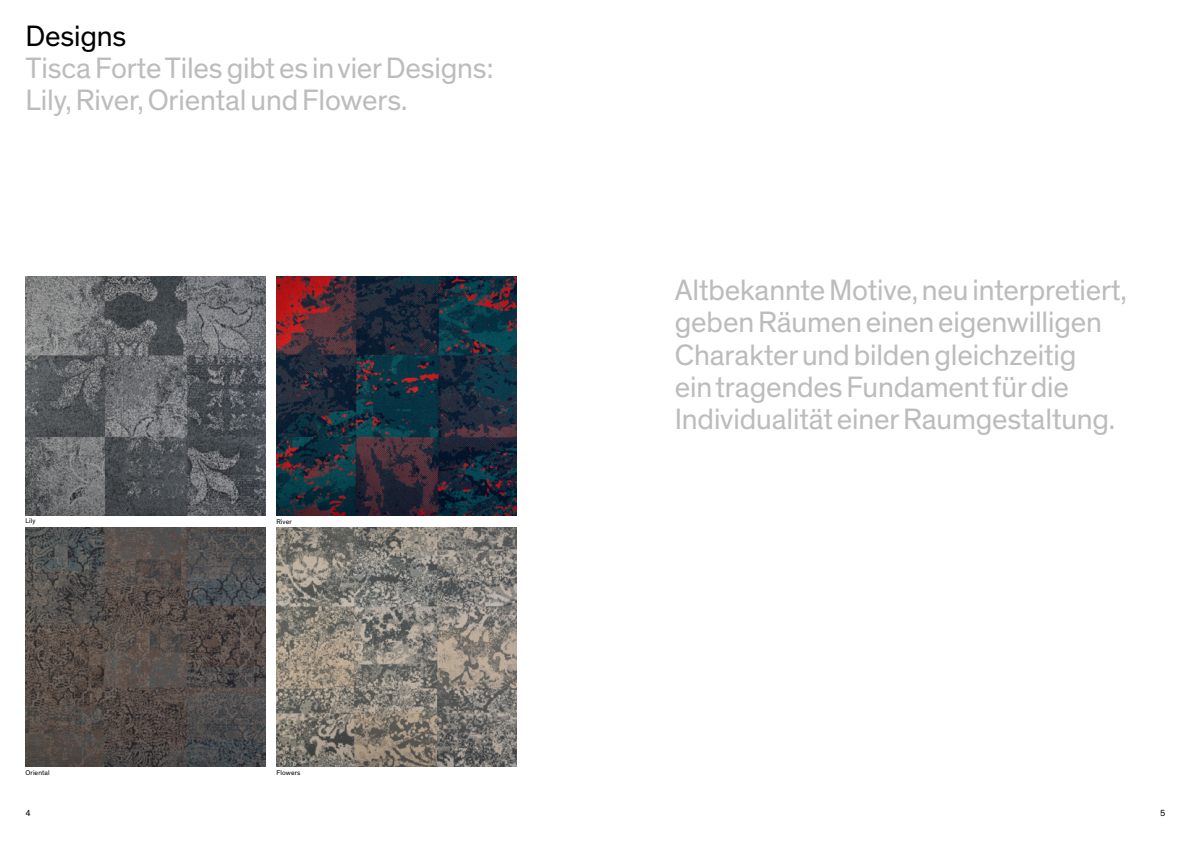
<style>
.page{position:relative;width:1191px;height:842px;background:#fff}
.page>*{position:absolute;margin:0;border:0;box-sizing:border-box;transform-origin:0 0}
.t1{font:30px/32px "Theinhardt";letter-spacing:-.005em;color:#bcbcbc}
.t2{font:30px "Theinhardt";letter-spacing:-.005em;color:#000}
.t3{font:9px "Theinhardt";color:#000}
.t4{font:7px "Theinhardt";letter-spacing:.015em;color:#000}
</style>
<div class="page">
<img style="left:26px;top:276px;width:239px;height:240px">
<img style="left:276px;top:527px;width:240px;height:240px">
<img style="left:26px;top:527px;width:239px;height:240px">
<img style="left:276px;top:276px;width:240px;height:240px">
<p class="t2" style="left:26px;top:18px;width:102px">Designs</p>
<p class="t1" style="left:26px;top:53px;width:469px">Tisca Forte Tiles gibt es in vier Designs:<br>Lily, River, Oriental und Flowers.</p>
<p class="t4" style="left:26px;top:517px;width:12px">Lily</p>
<p class="t4" style="left:276px;top:517px;width:17px">River</p>
<p class="t4" style="left:26px;top:768px;width:26px">Oriental</p>
<p class="t4" style="left:276px;top:768px;width:25px">Flowers</p>
<p class="t1" style="left:675px;top:275px;width:453px">Altbekannte Motive, neu interpretiert, geben Räumen einen eigenwilligen Charakter und bilden gleichzeitig<br>ein tragendes Fundament für die Individualität einer Raumgestaltung.</p>
<p class="t3" style="left:26px;top:808px;width:7px">4</p>
<p class="t3" style="left:1160px;top:808px;width:7px">5</p>
</div>
